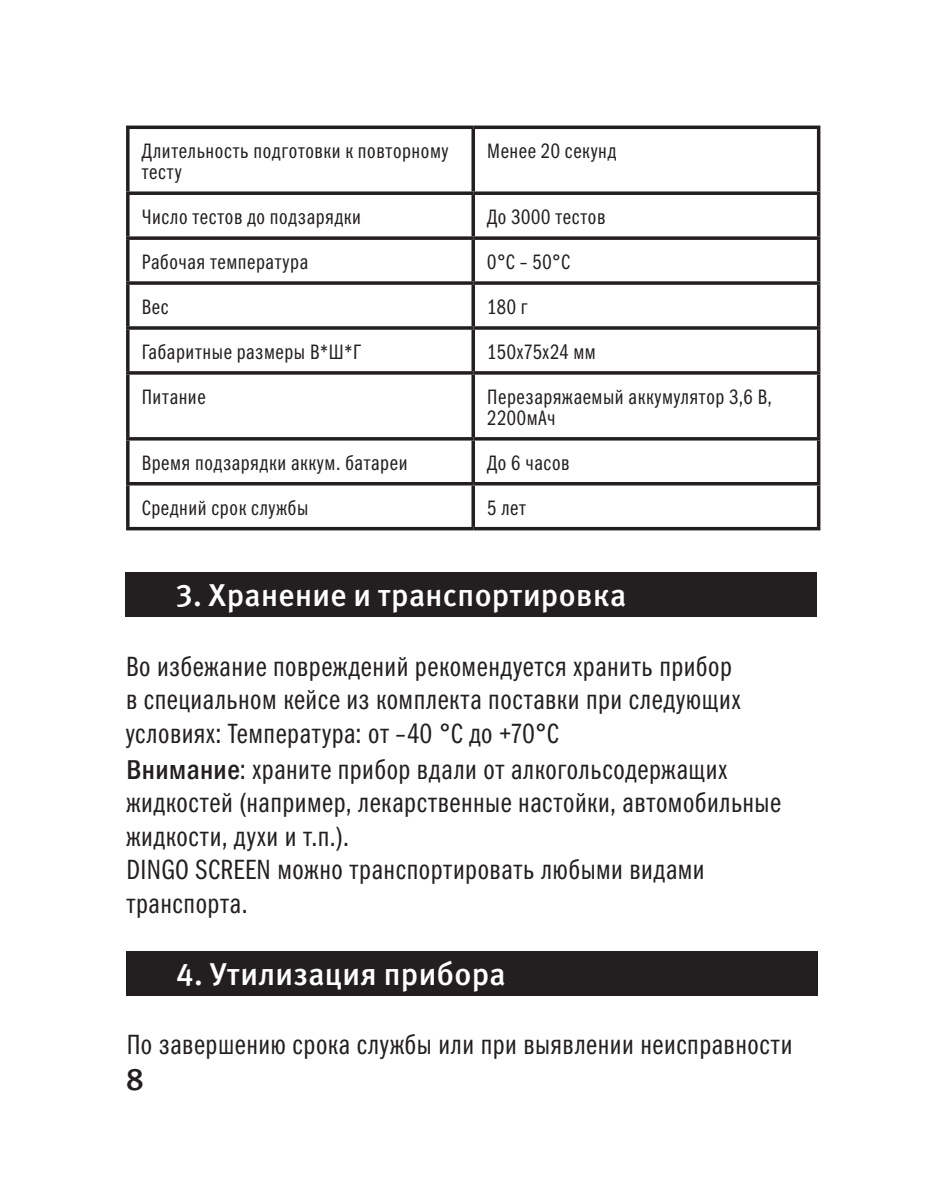
<style>
.page{position:relative;width:943px;height:1191px;background:#fff}
.page>*{position:absolute;margin:0;border:0;box-sizing:border-box;transform-origin:0 0}
.t1{font:31.5px "Meta Medium LFC";letter-spacing:.015em;color:#fff}
.t2{font:31.5px "Meta Medium LFC";color:#231f20}
.t3{font:28px/33.6px "Franklin Gothic Book Cmp C";letter-spacing:.02em;color:#231f20}
.t4{font:21px/21px "Franklin Gothic Book Cmp C";letter-spacing:.03em;color:#231f20}
.s1{font-family:"Franklin Gothic";font-weight:500;font-stretch:condensed}
</style>
<div class="page">
<div style="left:126px;top:951px;width:691px;height:45px;background:#231f20"></div>
<div style="left:126px;top:572px;width:691px;height:45px;background:#231f20"></div>
<svg style="left:126px;top:125px;width:347px;height:4px"></svg>
<svg style="left:126px;top:129px;width:4px;height:62px"></svg>
<svg style="left:473px;top:125px;width:347px;height:4px"></svg>
<svg style="left:471px;top:129px;width:4px;height:62px"></svg>
<hr style="left:817px;top:129px;width:3px;height:62px;background:#231f20">
<svg style="left:126px;top:191px;width:347px;height:4px"></svg>
<svg style="left:126px;top:195px;width:4px;height:41px"></svg>
<svg style="left:473px;top:191px;width:347px;height:4px"></svg>
<svg style="left:471px;top:195px;width:4px;height:41px"></svg>
<hr style="left:817px;top:195px;width:3px;height:41px;background:#231f20">
<svg style="left:126px;top:236px;width:347px;height:4px"></svg>
<svg style="left:126px;top:240px;width:4px;height:41px"></svg>
<svg style="left:473px;top:236px;width:347px;height:4px"></svg>
<svg style="left:471px;top:240px;width:4px;height:41px"></svg>
<hr style="left:817px;top:240px;width:3px;height:41px;background:#231f20">
<svg style="left:126px;top:281px;width:347px;height:4px"></svg>
<svg style="left:126px;top:285px;width:4px;height:41px"></svg>
<svg style="left:473px;top:281px;width:347px;height:4px"></svg>
<svg style="left:471px;top:285px;width:4px;height:41px"></svg>
<hr style="left:817px;top:285px;width:3px;height:41px;background:#231f20">
<svg style="left:126px;top:326px;width:347px;height:4px"></svg>
<svg style="left:126px;top:330px;width:4px;height:41px"></svg>
<svg style="left:473px;top:326px;width:347px;height:4px"></svg>
<svg style="left:471px;top:330px;width:4px;height:41px"></svg>
<hr style="left:817px;top:330px;width:3px;height:41px;background:#231f20">
<svg style="left:126px;top:371px;width:347px;height:4px"></svg>
<svg style="left:126px;top:375px;width:4px;height:62px"></svg>
<svg style="left:473px;top:371px;width:347px;height:4px"></svg>
<svg style="left:471px;top:375px;width:4px;height:62px"></svg>
<hr style="left:817px;top:375px;width:3px;height:62px;background:#231f20">
<hr style="left:126px;top:437px;width:347px;height:3px;background:#231f20">
<svg style="left:126px;top:440px;width:4px;height:42px"></svg>
<hr style="left:473px;top:437px;width:347px;height:3px;background:#231f20">
<svg style="left:471px;top:440px;width:4px;height:42px"></svg>
<hr style="left:817px;top:440px;width:3px;height:42px;background:#231f20">
<hr style="left:126px;top:482px;width:347px;height:3px;background:#231f20">
<svg style="left:126px;top:485px;width:4px;height:42px"></svg>
<hr style="left:473px;top:482px;width:347px;height:3px;background:#231f20">
<svg style="left:471px;top:485px;width:4px;height:42px"></svg>
<hr style="left:817px;top:485px;width:3px;height:42px;background:#231f20">
<hr style="left:126px;top:527px;width:347px;height:3px;background:#231f20">
<hr style="left:473px;top:527px;width:347px;height:3px;background:#231f20">
<p class="t4" style="left:142px;top:140px;width:308px">Длительность подготовки к повторному тесту</p>
<p class="t4" style="left:487px;top:140px;width:131px">Менее 20 секунд</p>
<p class="t4" style="left:142px;top:206px;width:221px">Число тестов до подзарядки</p>
<p class="t4" style="left:487px;top:206px;width:120px">До 3000 тестов</p>
<p class="t4" style="left:142px;top:251px;width:168px">Рабочая температура</p>
<p class="t4" style="left:487px;top:251px;width:84px">0°С – 50°С</p>
<p class="t4" style="left:142px;top:296px;width:28px">Вес</p>
<p class="t4" style="left:487px;top:296px;width:42px">180 г</p>
<p class="t4" style="left:142px;top:341px;width:221px">Габаритные размеры В*Ш*Г</p>
<p class="t4" style="left:487px;top:341px;width:110px">150х75х24 мм</p>
<p class="t4" style="left:142px;top:386px;width:65px">Питание</p>
<p class="t4" style="left:487px;top:386px;width:286px">Перезаряжаемый аккумулятор 3,6 В,<br>2200мАч</p>
<p class="t4" style="left:142px;top:452px;width:267px">Время подзарядки аккум. батареи</p>
<p class="t4" style="left:487px;top:452px;width:84px">До 6 часов</p>
<p class="t4" style="left:142px;top:497px;width:168px">Средний срок службы</p>
<p class="t4" style="left:487px;top:497px;width:40px">5 лет</p>
<p class="t1" style="left:175px;top:577px;width:452px">3. Хранение и транспортировка</p>
<p class="t3" style="left:126px;top:649px;width:616px">Во избежание повреждений рекомендуется хранить прибор в специальном кейсе из комплекта поставки при следующих условиях: Температура: от –40 °C до +70°C</p>
<p class="t3" style="left:126px;top:752px;width:656px"><span class="s1">Внимание</span>: храните прибор вдали от алкогольсодержащих жидкостей (например, лекарственные настойки, автомобильные жидкости, духи и т.п.).</p>
<p class="t3" style="left:126px;top:853px;width:580px">DINGO SCREEN можно транспортировать любыми видами транспорта.</p>
<p class="t1" style="left:176px;top:956px;width:331px">4. Утилизация прибора</p>
<p class="t3" style="left:127px;top:1027px;width:667px">По завершению срока службы или при выявлении неисправности</p>
<p class="t2" style="left:126px;top:1060px;width:19px">8</p>
</div>
